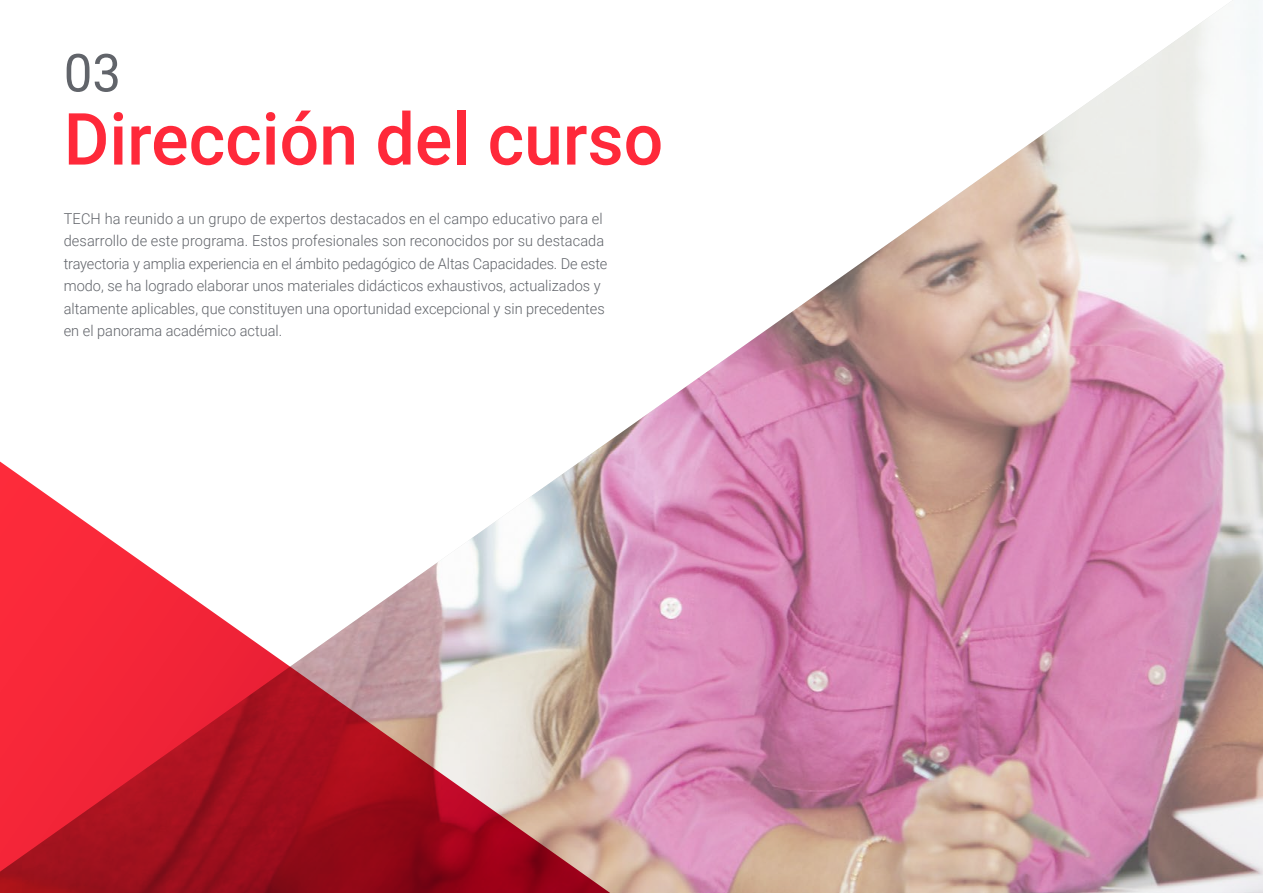
<style>
.page{position:relative;width:1263px;height:893px;background:#fff}
.page>*{position:absolute;margin:0;border:0;box-sizing:border-box;transform-origin:0 0}
.t1{font:500 72px "Roboto";color:#ff293a}
.t2{font:52.5px "Roboto";color:#61646a}
.t3{font:300 15px/22.5px "Roboto";color:#61646a}
</style>
<div class="page">
<img style="left:602px;top:0;width:661px;height:893px">
<svg style="left:0;top:446px;width:640px;height:447px"></svg>
<h2 class="t2" style="left:64px;top:36px;width:59px">03</h2>
<h1 class="t1" style="left:64px;top:89px;width:601px">Dirección del curso</h1>
<p class="t3" style="left:64px;top:207px;width:545px">TECH ha reunido a un grupo de expertos destacados en el campo educativo para el desarrollo de este programa. Estos profesionales son reconocidos por su destacada trayectoria y amplia experiencia en el ámbito pedagógico de Altas Capacidades. De este modo, se ha logrado elaborar unos materiales didácticos exhaustivos, actualizados y altamente aplicables, que constituyen una oportunidad excepcional y sin precedentes en el panorama académico actual.</p>
</div>
